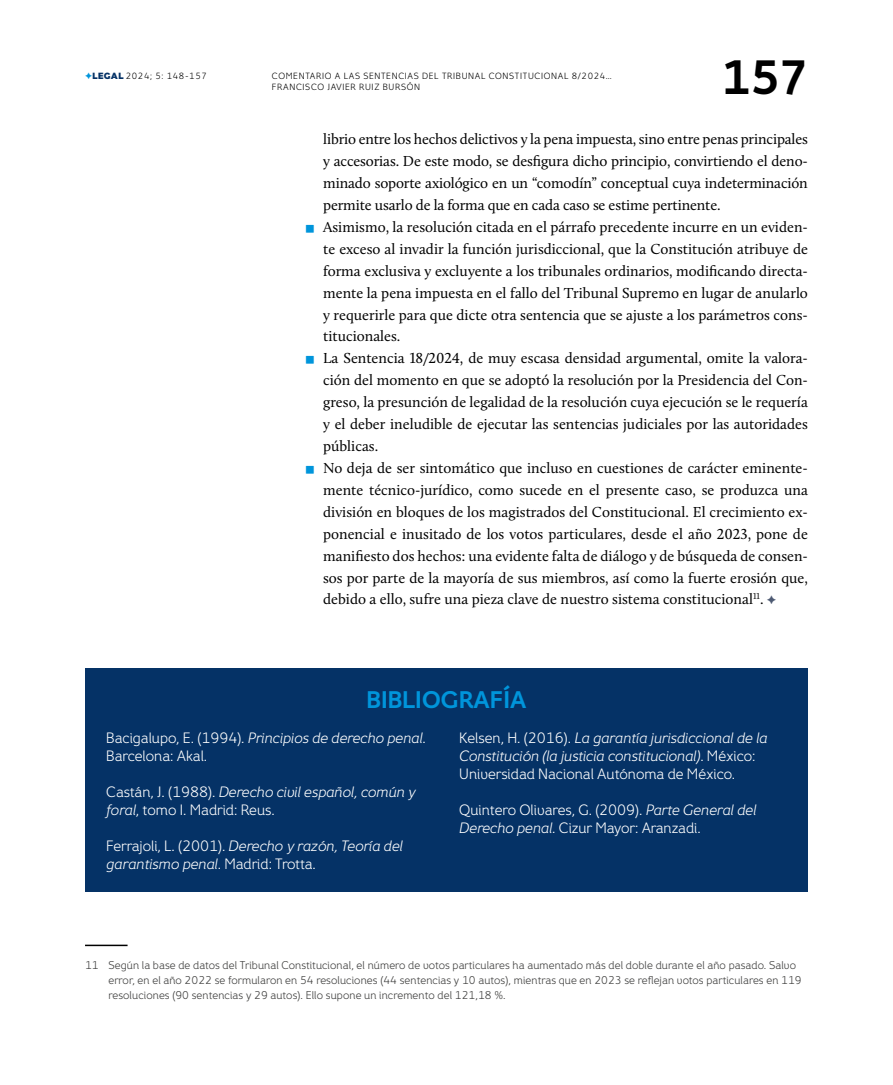
<style>
.page{position:relative;width:893px;height:1085px;background:#fff}
.page>*{position:absolute;margin:0;border:0;box-sizing:border-box;transform-origin:0 0}
.t1{font:700 48px "Fox Grotesque Pro";color:#000}
.Bibliografia{font:700 24px "Fox Grotesque Pro";letter-spacing:-.025em;color:#0095db}
.t2{font:15px/21.9px "Calluna";color:#000;text-align:justify}
.texto_-_Bibliografía{font:300 15px/18px "Fox Grotesque Pro";color:#fff}
.texto_-_Bibliografía-2{font:italic 300 15px/18px "Fox Grotesque Pro";color:#fff}
.Nota_al_pie{font:300 11.25px/15px "Fox Grotesque Pro";letter-spacing:.01em;color:#3c3c3b}
.t3{font:300 9px/10.5px "Fox Grotesque Pro";letter-spacing:.075em;color:#000}
.s1{font-weight:800;color:#053266}
.s2{font-style:italic}
.s3{font-style:normal}
</style>
<div class="page">
<hr style="left:85px;top:944px;width:43px;height:2px;background:#000">
<div style="left:85px;top:668px;width:723px;height:223px;background:#053266"></div>
<h1 class="t1" style="left:721px;top:47px;width:88px">157</h1>
<p class="t2" style="left:323px;top:128px;width:486px">librio entre los hechos delictivos y la pena impuesta, sino entre penas principales y accesorias. De este modo, se desfigura dicho principio, convirtiendo el deno&shy;minado soporte axiológico en un “comodín” conceptual cuya indeterminación permite usarlo de la forma que en cada caso se estime pertinente.</p>
<p class="t2" style="left:323px;top:216px;width:486px">Asimismo, la resolución citada en el párrafo precedente incurre en un eviden&shy;te exceso al invadir la función jurisdiccional, que la Constitución atribuye de forma exclusiva y excluyente a los tribunales ordinarios, modificando directa&shy;mente la pena impuesta en el fallo del Tribunal Supremo en lugar de anularlo y requerirle para que dicte otra sentencia que se ajuste a los parámetros cons&shy;titucionales.</p>
<p class="t2" style="left:323px;top:347px;width:486px">La Sentencia 18/2024, de muy escasa densidad argumental, omite la valora&shy;ción del momento en que se adoptó la resolución por la Presidencia del Con&shy;greso, la presunción de legalidad de la resolución cuya ejecución se le requería y el deber ineludible de ejecutar las sentencias judiciales por las autoridades públicas.</p>
<p class="t2" style="left:323px;top:457px;width:486px">No deja de ser sintomático que incluso en cuestiones de carácter eminente&shy;mente técnico-jurídico, como sucede en el presente caso, se produzca una división en bloques de los magistrados del Constitucional. El crecimiento ex&shy;ponencial e inusitado de los votos particulares, desde el año 2023, pone de manifiesto dos hechos: una evidente falta de diálogo y de búsqueda de consen&shy;sos por parte de la mayoría de sus miembros, así como la fuerte erosión que, debido a ello, sufre una pieza clave de nuestro sistema constitucional<sup>11</sup>.</p>
<p class="t3" style="left:92px;top:71px;width:116px"><span class="s1">LEGAL</span> 2024; 5: 148-157</p>
<p class="t3" style="left:272px;top:71px;width:341px">COMENTARIO A LAS SENTENCIAS DEL TRIBUNAL CONSTITUCIONAL 8/2024…<br>FRANCISCO JAVIER RUIZ BURSÓN</p>
<p class="Bibliografia" style="left:366px;top:684px;width:162px">BIBLIOGRAFÍA</p>
<p class="texto_-_Bibliografía" style="left:106px;top:729px;width:321px">Bacigalupo, E. (1994). <span class="s2">Principios de derecho penal</span>.<br>Barcelona: Akal.</p>
<p class="texto_-_Bibliografía" style="left:106px;top:783px;width:311px">Castán, J. (1988). <span class="s2">Derecho civil español, común y foral</span>, tomo I. Madrid: Reus.</p>
<p class="texto_-_Bibliografía-2" style="left:106px;top:837px;width:298px"><span class="s3">Ferrajoli, L. (2001).</span> Derecho y razón, Teoría del garantismo penal<span class="s3">. Madrid: Trotta.</span></p>
<p class="texto_-_Bibliografía-2" style="left:459px;top:729px;width:310px"><span class="s3">Kelsen, H. (2016).</span> La garantía jurisdiccional de la<br>Constitución (la justicia constitucional)<span class="s3">. México:<br>Universidad Nacional Autónoma de México.</span></p>
<p class="texto_-_Bibliografía" style="left:459px;top:801px;width:298px">Quintero Olivares, G. (2009). <span class="s2">Parte General del<br>Derecho penal</span>. Cizur Mayor: Aranzadi.</p>
<p class="Nota_al_pie" style="left:108px;top:957px;width:695px;text-indent:-23px">11 Según la base de datos del Tribunal Constitucional, el número de votos particulares ha aumentado más del doble durante el año pasado. Salvo error, en el año 2022 se formularon en 54 resoluciones (44 sentencias y 10 autos), mientras que en 2023 se reflejan votos particulares en 119 resoluciones (90 sentencias y 29 autos). Ello supone un incremento del 121,18 %.</p>
</div>
